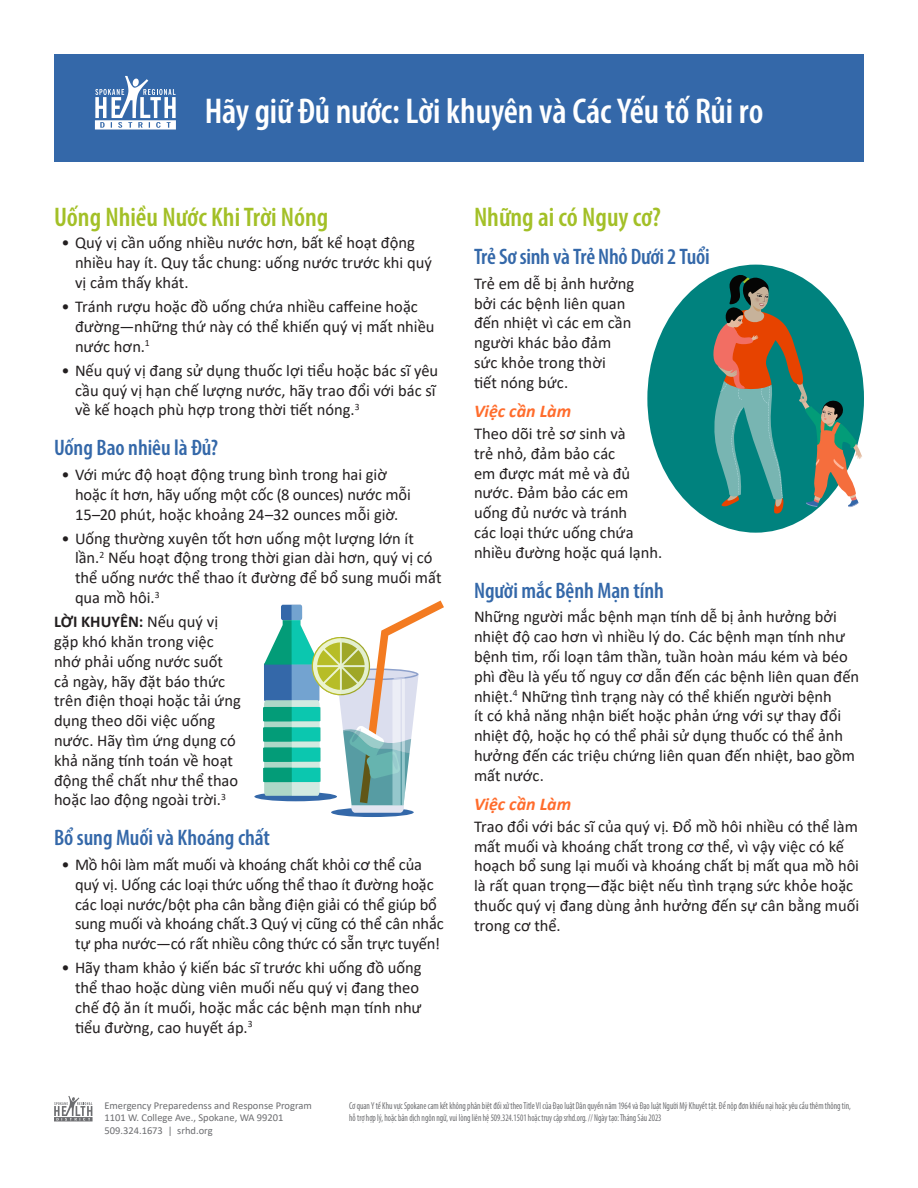
<style>
.page{position:relative;width:918px;height:1188px;background:#fff}
.page>*{position:absolute;margin:0;border:0;box-sizing:border-box;transform-origin:0 0}
.Title_1{font:600 condensed 36px "Myriad Pro";letter-spacing:-.005em;color:#fff}
.Heading_2{font:600 condensed 27px "Myriad Pro";color:#a3c027}
.Heading_3{font:600 condensed 22.5px "Myriad Pro";letter-spacing:-.005em;color:#3468a9}
.Heading_5{font:italic 700 18px "Calibri";color:#ff6c2c}
.Body{font:16.5px/19.8px "Calibri";color:#231f20}
.Footer_-_Contact_Info{font:10.5px/12.6px "Calibri";color:#6c6d70}
.Accomodation_Language{font:condensed 10.05px/12px "Myriad Pro";color:#6c6d70;scale:.85 1}
.s1{font-weight:700}
</style>
<div class="page">
<div style="left:54px;top:54px;width:810px;height:108px;background:#3468a9"></div>
<svg style="left:95px;top:76px;width:81px;height:54px"></svg>
<svg style="left:254px;top:792px;width:83px;height:9px"></svg>
<div style="left:331px;top:808px;width:83px;height:9px;background:#3468a9;border-radius:50%"></div>
<svg style="left:263px;top:601px;width:181px;height:212px"></svg>
<div style="left:647px;top:265px;width:217px;height:268px;background:#00827e;border-radius:50%"></div>
<svg style="left:713px;top:274px;width:149px;height:240px"></svg>
<svg style="left:54px;top:1096px;width:39px;height:25px"></svg>
<p class="Title_1" style="left:205px;top:89px;width:560px">Hãy giữ Đủ nước: Lời khuyên và Các Yếu tố Rủi ro</p>
<p class="Heading_2" style="left:54px;top:200px;width:276px">Uống Nhiều Nước Khi Trời Nóng</p>
<p class="Body" style="left:75px;top:232px;width:358px;text-indent:-14px">• Quý vị cần uống nhiều nước hơn, bất kể hoạt động nhiều hay ít. Quy tắc chung: uống nước trước khi quý vị cảm thấy khát.</p>
<p class="Body" style="left:75px;top:296px;width:361px;text-indent:-14px">• Tránh rượu hoặc đồ uống chứa nhiều caffeine hoặc đường—những thứ này có thể khiến quý vị mất nhiều nước hơn.<sup>1</sup></p>
<p class="Body" style="left:75px;top:360px;width:365px;text-indent:-14px">• Nếu quý vị đang sử dụng thuốc lợi tiểu hoặc bác sĩ yêu cầu quý vị hạn chế lượng nước, hãy trao đổi với bác sĩ về kế hoạch phù hợp trong thời tiết nóng.<sup>3</sup></p>
<p class="Heading_3" style="left:54px;top:434px;width:165px">Uống Bao nhiêu là Đủ?</p>
<p class="Body" style="left:75px;top:464px;width:337px;text-indent:-14px">• Với mức độ hoạt động trung bình trong hai giờ hoặc ít hơn, hãy uống một cốc (8 ounces) nước mỗi<br>15–20 phút, hoặc khoảng 24–32 ounces mỗi giờ.</p>
<p class="Body" style="left:75px;top:528px;width:368px;text-indent:-14px">• Uống thường xuyên tốt hơn uống một lượng lớn ít lần.<sup>2</sup> Nếu hoạt động trong thời gian dài hơn, quý vị có thể uống nước thể thao ít đường để bổ sung muối mất qua mồ hôi.<sup>3</sup></p>
<p class="Body" style="left:54px;top:611px;width:188px"><span class="s1">LỜI KHUYÊN:</span> Nếu quý vị gặp khó khăn trong việc nhớ phải uống nước suốt cả ngày, hãy đặt báo thức trên điện thoại hoặc tải ứng dụng theo dõi việc uống nước. Hãy tìm ứng dụng có khả năng tính toán về hoạt động thể chất như thể thao hoặc lao động ngoài trời.<sup>3</sup></p>
<p class="Heading_3" style="left:54px;top:824px;width:217px">Bổ sung Muối và Khoáng chất</p>
<p class="Body" style="left:75px;top:854px;width:370px;text-indent:-14px">• Mồ hôi làm mất muối và khoáng chất khỏi cơ thể của quý vị. Uống các loại thức uống thể thao ít đường hoặc các loại nước/bột pha cân bằng điện giải có thể giúp bổ sung muối và khoáng chất.3 Quý vị cũng có thể cân nhắc tự pha nước—có rất nhiều công thức có sẵn trực tuyến!</p>
<p class="Body" style="left:75px;top:958px;width:348px;text-indent:-14px">• Hãy tham khảo ý kiến bác sĩ trước khi uống đồ uống thể thao hoặc dùng viên muối nếu quý vị đang theo chế độ ăn ít muối, hoặc mắc các bệnh mạn tính như tiểu đường, cao huyết áp.<sup>3</sup></p>
<p class="Heading_2" style="left:474px;top:200px;width:188px">Những ai có Nguy cơ?</p>
<p class="Heading_3" style="left:474px;top:243px;width:237px">Trẻ Sơ sinh và Trẻ Nhỏ Dưới 2 Tuổi</p>
<p class="Body" style="left:474px;top:273px;width:162px">Trẻ em dễ bị ảnh hưởng bởi các bệnh liên quan đến nhiệt vì các em cần người khác bảo đảm sức khỏe trong thời<br>tiết nóng bức.</p>
<p class="Heading_5" style="left:474px;top:398px;width:99px">Việc cần Làm</p>
<p class="Body" style="left:474px;top:423px;width:190px">Theo dõi trẻ sơ sinh và<br>trẻ nhỏ, đảm bảo các<br>em được mát mẻ và đủ nước. Đảm bảo các em uống đủ nước và tránh<br>các loại thức uống chứa nhiều đường hoặc quá lạnh.</p>
<p class="Heading_3" style="left:474px;top:576px;width:191px">Người mắc Bệnh Mạn tính</p>
<p class="Body" style="left:474px;top:607px;width:387px">Những người mắc bệnh mạn tính dễ bị ảnh hưởng bởi nhiệt độ cao hơn vì nhiều lý do. Các bệnh mạn tính như bệnh tim, rối loạn tâm thần, tuần hoàn máu kém và béo phì đều là yếu tố nguy cơ dẫn đến các bệnh liên quan đến nhiệt.<sup>4</sup> Những tình trạng này có thể khiến người bệnh<br>ít có khả năng nhận biết hoặc phản ứng với sự thay đổi nhiệt độ, hoặc họ có thể phải sử dụng thuốc có thể ảnh hưởng đến các triệu chứng liên quan đến nhiệt, bao gồm mất nước.</p>
<p class="Heading_5" style="left:474px;top:791px;width:99px">Việc cần Làm</p>
<p class="Body" style="left:474px;top:816px;width:387px">Trao đổi với bác sĩ của quý vị. Đổ mồ hôi nhiều có thể làm mất muối và khoáng chất trong cơ thể, vì vậy việc có kế hoạch bổ sung lại muối và khoáng chất bị mất qua mồ hôi là rất quan trọng—đặc biệt nếu tình trạng sức khỏe hoặc thuốc quý vị đang dùng ảnh hưởng đến sự cân bằng muối trong cơ thể.</p>
<p class="Footer_-_Contact_Info" style="left:104px;top:1099px;width:209px">Emergency Preparedenss and Response Program</p>
<p class="Footer_-_Contact_Info" style="left:104px;top:1111px;width:181px">1101 W. College Ave., Spokane, WA 99201<br>509.324.1673 | srhd.org</p>
<p class="Accomodation_Language" style="left:349px;top:1100px;width:592px">Cơ quan Y tế Khu vực Spokane cam kết không phân biệt đối xử theo Title VI của Đạo luật Dân quyền năm 1964 và Đạo luật Người Mỹ Khuyết tật. Để nộp đơn khiếu nại hoặc yêu cầu thêm thông tin, hỗ trợ hợp lý, hoặc bản dịch ngôn ngữ, vui lòng liên hệ 509.324.1501 hoặc truy cập srhd.org. // Ngày tạo: Tháng Sáu 2023</p>
</div>
